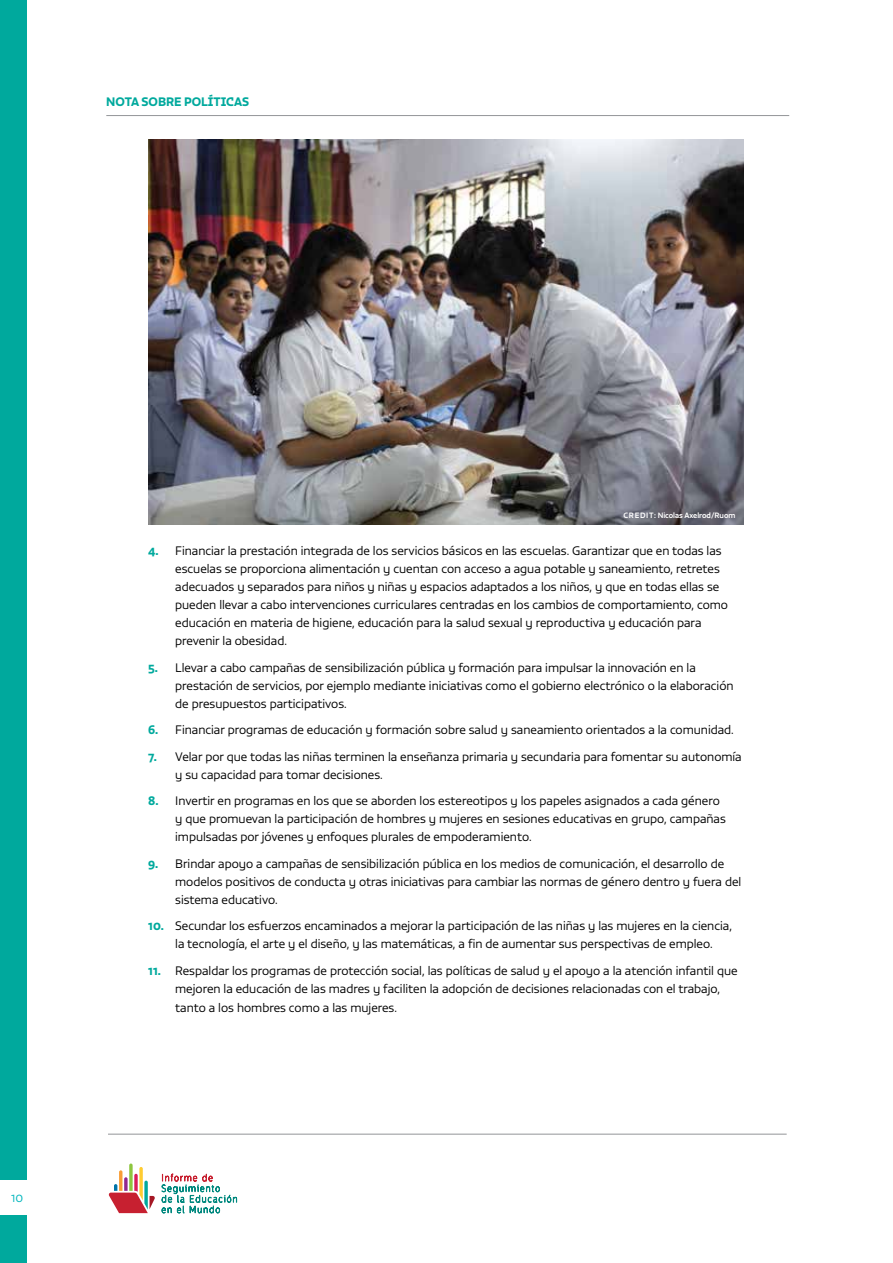
<style>
.page{position:relative;width:893px;height:1263px;background:#fff}
.page>*{position:absolute;margin:0;border:0;box-sizing:border-box;transform-origin:0 0}
.t1{font:300 12px/18px "Vita Std";color:#000}
.t2{font:12px "Vita Std Bld";color:#00a99d}
.t3{font:300 12px "Vita Std";color:#00b6bd}
.t4{font:500 7.5px "Vita Std";color:#fff}
.s1{font-family:"Vita Std Bld";font-weight:400;color:#00a99d}
</style>
<div class="page">
<svg style="left:109px;top:1163px;width:46px;height:50px"></svg>
<svg style="left:161px;top:1173px;width:76px;height:41px"></svg>
<div style="left:0;top:0;width:27px;height:1263px;background:#00a99d"></div>
<div style="left:0;top:1180px;width:30px;height:35px;background:#fff"></div>
<hr style="left:108px;top:1134px;width:679px;height:1px;background:#939598">
<hr style="left:106px;top:115px;width:683px;height:1px;background:#939598">
<img style="left:149px;top:139px;width:594px;height:385px">
<p class="t2" style="left:106px;top:94px;width:144px">NOTA SOBRE POLÍTICAS</p>
<p class="t3" style="left:11px;top:1189px;width:14px">10</p>
<p class="t4" style="left:624px;top:510px;width:113px">CREDIT: Nicolas Axelrod/Ruom</p>
<p class="t1" style="left:175px;top:542px;width:554px;text-indent:-27px"><span class="s1">4.</span> Financiar la prestación integrada de los servicios básicos en las escuelas. Garantizar que en todas las escuelas se proporciona alimentación y cuentan con acceso a agua potable y saneamiento, retretes adecuados y separados para niños y niñas y espacios adaptados a los niños, y que en todas ellas se pueden llevar a cabo intervenciones curriculares centradas en los cambios de comportamiento, como educación en materia de higiene, educación para la salud sexual y reproductiva y educación para prevenir la obesidad.</p>
<p class="t1" style="left:175px;top:658px;width:560px;text-indent:-27px"><span class="s1">5.</span> Llevar a cabo campañas de sensibilización pública y formación para impulsar la innovación en la prestación de servicios, por ejemplo mediante iniciativas como el gobierno electrónico o la elaboración de presupuestos participativos.</p>
<p class="t1" style="left:148px;top:721px;width:587px"><span class="s1">6.</span> Financiar programas de educación y formación sobre salud y saneamiento orientados a la comunidad.</p>
<p class="t1" style="left:175px;top:747px;width:568px;text-indent:-27px"><span class="s1">7.</span> Velar por que todas las niñas terminen la enseñanza primaria y secundaria para fomentar su autonomía y su capacidad para tomar decisiones.</p>
<p class="t1" style="left:175px;top:792px;width:552px;text-indent:-27px"><span class="s1">8.</span> Invertir en programas en los que se aborden los estereotipos y los papeles asignados a cada género y que promuevan la participación de hombres y mujeres en sesiones educativas en grupo, campañas impulsadas por jóvenes y enfoques plurales de empoderamiento.</p>
<p class="t1" style="left:175px;top:854px;width:568px;text-indent:-27px"><span class="s1">9.</span> Brindar apoyo a campañas de sensibilización pública en los medios de comunicación, el desarrollo de modelos positivos de conducta y otras iniciativas para cambiar las normas de género dentro y fuera del sistema educativo.</p>
<p class="t1" style="left:175px;top:917px;width:558px;text-indent:-27px"><span class="s1">10.</span> Secundar los esfuerzos encaminados a mejorar la participación de las niñas y las mujeres en la ciencia, la tecnología, el arte y el diseño, y las matemáticas, a fin de aumentar sus perspectivas de empleo.</p>
<p class="t1" style="left:175px;top:961px;width:564px;text-indent:-27px"><span class="s1">11.</span> Respaldar los programas de protección social, las políticas de salud y el apoyo a la atención infantil que mejoren la educación de las madres y faciliten la adopción de decisiones relacionadas con el trabajo,</p>
<p class="t1" style="left:175px;top:999px;width:223px">tanto a los hombres como a las mujeres.</p>
</div>
